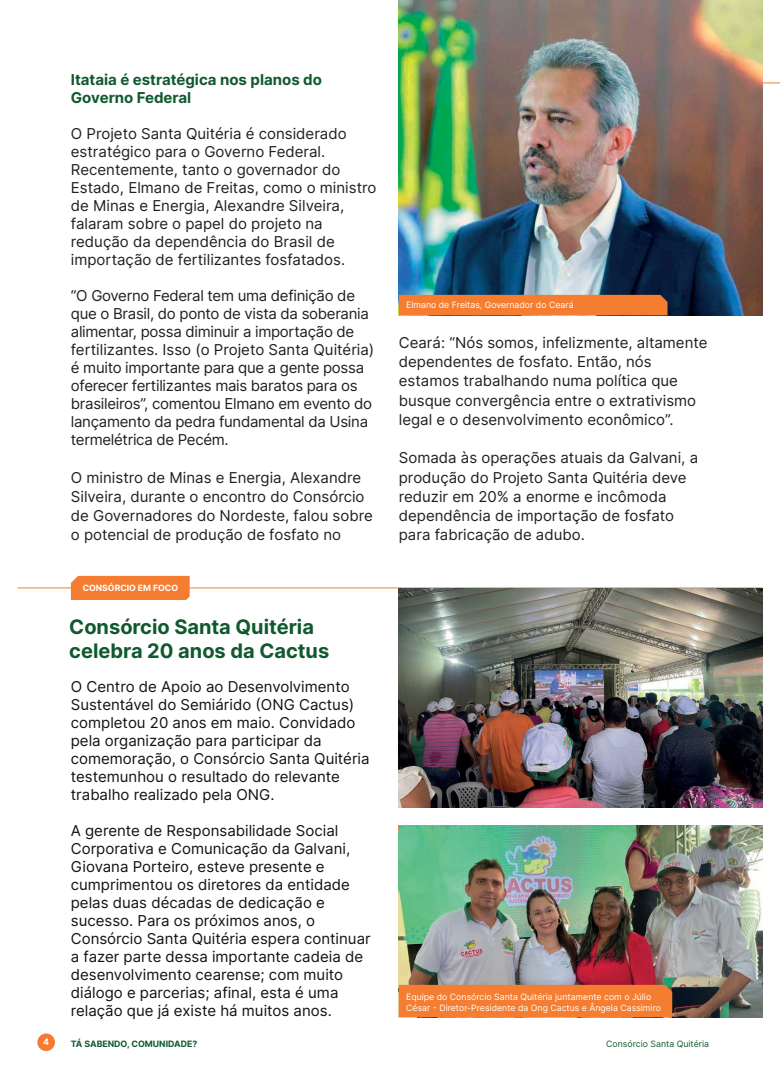
<style>
.page{position:relative;width:780px;height:1088px;background:#fff}
.page>*{position:absolute;margin:0;border:0;box-sizing:border-box;transform-origin:0 0}
.t1{font:700 20px/24px "Inter";color:#10592e}
.t2{font:15px/19.2px "Inter";color:#231f20}
.t3{font:15px/18px "Inter";color:#101315}
.t4{font:15px/18px "Inter";letter-spacing:-.02em;color:#231f20}
.t5{font:700 15px/18px "Inter";color:#115a2e}
.t6{font:8.75px/10.5px "Inter";color:#fff}
.t7{font:8.75px "Inter";color:#115a2e}
.t8{font:700 8.75px "Inter";color:#115a2e}
.t9{font:700 8.75px "Inter";color:#fff}
.t10{font:700 8.62px "Inter";color:#fff}
</style>
<div class="page">
<div style="left:37px;top:1033px;width:18px;height:18px;background:#f47b31;border-radius:50%"></div>
<hr style="left:17px;top:587px;width:745px;height:1px;background:#f47d31">
<svg style="left:762px;top:82px;width:18px;height:1px"></svg>
<img style="left:399px;top:0;width:363px;height:315px">
<img style="left:399px;top:826px;width:363px;height:191px">
<img style="left:399px;top:588px;width:363px;height:219px">
<div style="left:71px;top:576px;width:119px;height:24px;background:#f47d31"></div>
<div style="left:399px;top:295px;width:268px;height:20px;background:#f47d31"></div>
<div style="left:399px;top:985px;width:273px;height:32px;background:#f47d31"></div>
<p class="t5" style="left:71px;top:71px;width:252px">Itataia é estratégica nos planos do<br>Governo Federal</p>
<p class="t2" style="left:71px;top:125px;width:307px;line-height:18px">O Projeto Santa Quitéria é considerado estratégico para o Governo Federal.<br>Recentemente, tanto o governador do Estado, Elmano de Freitas, como o ministro de Minas e Energia, Alexandre Silveira, falaram sobre o papel do projeto na redução da dependência do Brasil de importação de fertilizantes fosfatados.</p>
<p class="t4" style="left:71px;top:287px;width:305px">“O Governo Federal tem uma definição de que o Brasil, do ponto de vista da soberania alimentar, possa diminuir a importação de fertilizantes. Isso (o Projeto Santa Quitéria) é muito importante para que a gente possa oferecer fertilizantes mais baratos para os brasileiros”, comentou Elmano em evento do lançamento da pedra fundamental da Usina termelétrica de Pecém.</p>
<p class="t2" style="left:71px;top:467px;width:303px">O ministro de Minas e Energia, Alexandre Silveira, durante o encontro do Consórcio de Governadores do Nordeste, falou sobre o potencial de produção de fosfato no</p>
<p class="t10" style="left:83px;top:582px;width:97px">CONSÓRCIO EM FOCO</p>
<h1 class="t1" style="left:69px;top:614px;width:261px">Consórcio Santa Quitéria celebra 20 anos da Cactus</h1>
<p class="t3" style="left:71px;top:677px;width:300px">O Centro de Apoio ao Desenvolvimento Sustentável do Semiárido (ONG Cactus) completou 20 anos em maio. Convidado pela organização para participar da comemoração, o Consórcio Santa Quitéria testemunhou o resultado do relevante trabalho realizado pela ONG.</p>
<p class="t3" style="left:71px;top:821px;width:301px">A gerente de Responsabilidade Social Corporativa e Comunicação da Galvani, Giovana Porteiro, esteve presente e cumprimentou os diretores da entidade pelas duas décadas de dedicação e sucesso. Para os próximos anos, o Consórcio Santa Quitéria espera continuar a fazer parte dessa importante cadeia de desenvolvimento cearense; com muito diálogo e parcerias; afinal, esta é uma relação que já existe há muitos anos.</p>
<p class="t6" style="left:406px;top:300px;width:169px">Elmano de Freitas, Governador do Ceará</p>
<p class="t2" style="left:399px;top:332px;width:310px">Ceará: “Nós somos, infelizmente, altamente dependentes de fosfato. Então, nós estamos trabalhando numa política que busque convergência entre o extrativismo legal e o desenvolvimento econômico”.</p>
<p class="t2" style="left:399px;top:448px;width:301px">Somada às operações atuais da Galvani, a produção do Projeto Santa Quitéria deve reduzir em 20% a enorme e incômoda dependência de importação de fosfato para fabricação de adubo.</p>
<p class="t6" style="left:406px;top:992px;width:256px">Equipe do Consórcio Santa Quitéria juntamente com o Júlio<br>César - Diretor-Presidente da Ong Cactus e Ângela Cassimiro</p>
<p class="t9" style="left:43px;top:1035px;width:7px">4</p>
<p class="t8" style="left:71px;top:1037px;width:128px">TÁ SABENDO, COMUNIDADE?</p>
<p class="t7" style="left:606px;top:1037px;width:104px">Consórcio Santa Quitéria</p>
</div>
